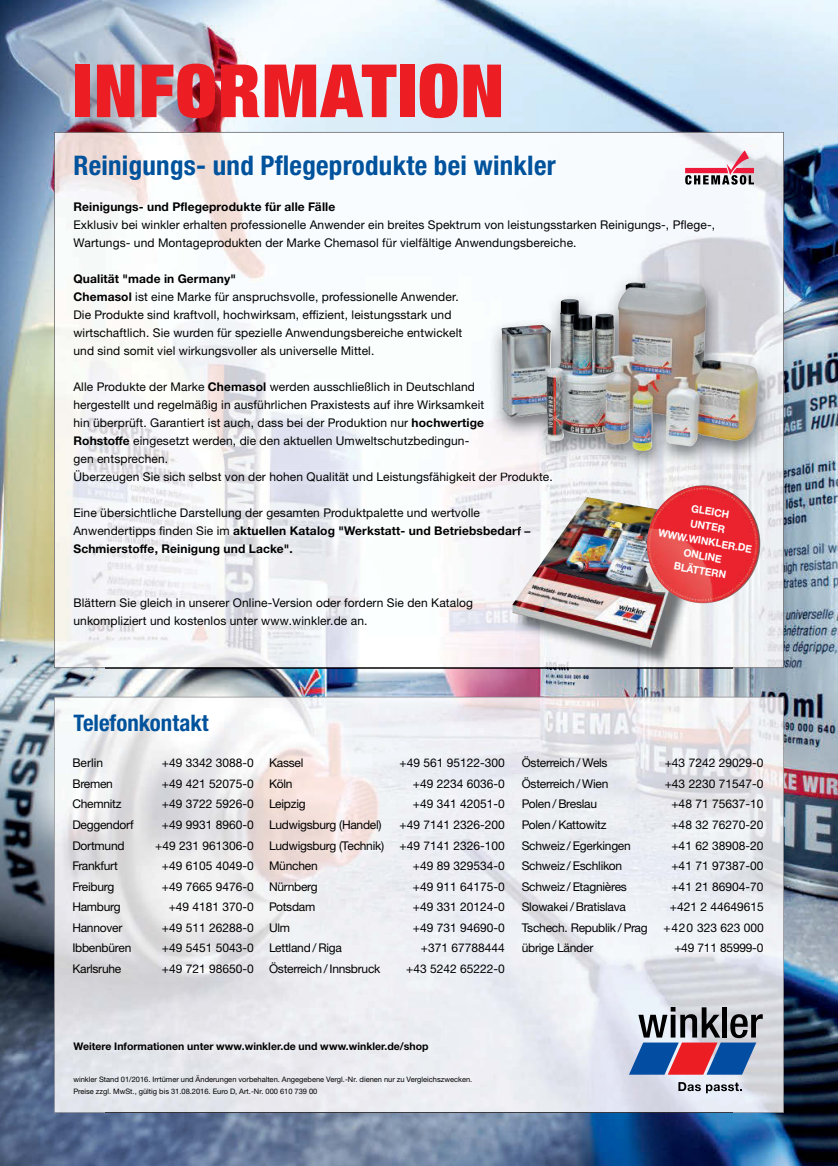
<style>
.page{position:relative;width:838px;height:1166px;background:#fff}
.page>*{position:absolute;margin:0;border:0;box-sizing:border-box;transform-origin:0 0}
.t1{font:900 condensed 73.5px "Helvetica Neue LTW1 G";letter-spacing:.02em;color:#ed1d24}
.t2{font:700 condensed 27px "Helvetica Neue LTW1 G";letter-spacing:.01em;color:#00529c}
.t3{font:700 condensed 22.8px "Helvetica Neue LTW1 G";color:#00529c}
.t4{font:12px/18px "Helvetica Neue LTW1 G";letter-spacing:.01em;color:#000}
.t5{font:12px "Helvetica Neue LTW1 G";letter-spacing:-.02em;color:#000}
.t6{font:700 12px "Helvetica Neue LTW1 G";letter-spacing:.01em;color:#000}
.t7{font:700 10.5px "Helvetica Neue LTW1 G";color:#000}
.t8{font:700 10.5px/15px "Helvetica Neue LTW1 G";color:#fff;text-align:center}
.t9{font:7.5px/12px "Helvetica Neue LTW1 G";color:#000}
.s1{font-weight:700}
</style>
<div class="page">
<img style="left:0;top:0;width:838px;height:1165px">
<img style="left:106px;top:748px;width:625px;height:363px">
<img style="left:54px;top:748px;width:52px;height:364px">
<img style="left:106px;top:1111px;width:626px;height:2px">
<img style="left:54px;top:696px;width:729px;height:52px">
<img style="left:731px;top:748px;width:52px;height:364px">
<svg style="left:629px;top:1006px;width:133px;height:68px;background:#837d96"></svg>
<svg style="left:678px;top:1081px;width:64px;height:11px"></svg>
<img style="left:106px;top:186px;width:417px;height:481px">
<img style="left:523px;top:186px;width:208px;height:88px">
<img style="left:523px;top:473px;width:208px;height:24px">
<img style="left:679px;top:606px;width:52px;height:61px">
<img style="left:523px;top:666px;width:156px;height:1px">
<img style="left:106px;top:470px;width:447px;height:13px">
<img style="left:234px;top:526px;width:278px;height:11px">
<img style="left:732px;top:185px;width:52px;height:483px">
<img style="left:106px;top:667px;width:626px;height:1px">
<img style="left:54px;top:132px;width:729px;height:54px">
<img style="left:54px;top:185px;width:52px;height:482px">
<img style="left:731px;top:185px;width:52px;height:482px">
<img style="left:490px;top:274px;width:284px;height:199px">
<img style="left:490px;top:470px;width:63px;height:3px">
<img style="left:501px;top:280px;width:257px;height:171px">
<img style="left:514px;top:606px;width:195px;height:60px">
<img style="left:512px;top:497px;width:178px;height:151px">
<img style="left:643px;top:485px;width:120px;height:121px">
<svg style="left:685px;top:150px;width:69px;height:34px"></svg>
<h1 class="t1" style="left:73px;top:42px;width:432px">INFORMATION</h1>
<h2 class="t2" style="left:73px;top:149px;width:484px">Reinigungs- und Pflegeprodukte bei winkler</h2>
<p class="t6" style="left:73px;top:199px;width:263px">Reinigungs- und Pflegeprodukte für alle Fälle</p>
<p class="t4" style="left:73px;top:216px;width:643px">Exklusiv bei winkler erhalten professionelle Anwender ein breites Spektrum von leistungsstarken Reinigungs-, Pflege-,<br>Wartungs- und Montageprodukten der Marke Chemasol für vielfältige Anwendungsbereiche.</p>
<p class="t4" style="left:73px;top:270px;width:390px"><span class="s1">Qualität "made in Germany"<br>Chemasol</span> ist eine Marke für anspruchsvolle, professionelle Anwender.<br>Die Produkte sind kraftvoll, hochwirksam, effizient, leistungsstark und wirtschaftlich. Sie wurden für spezielle Anwendungsbereiche entwickelt und sind somit viel wirkungsvoller als universelle Mittel.</p>
<p class="t4" style="left:73px;top:378px;width:481px">Alle Produkte der Marke <span class="s1">Chemasol</span> werden ausschließlich in Deutschland<br>hergestellt und regelmäßig in ausführlichen Praxistests auf ihre Wirksamkeit<br>hin überprüft. Garantiert ist auch, dass bei der Produktion nur <span class="s1">hochwertige<br>Rohstoffe</span> eingesetzt werden, die den aktuellen Umweltschutzbedingun-<br>gen entsprechen.<br>Überzeugen Sie sich selbst von der hohen Qualität und Leistungsfähigkeit der Produkte.</p>
<p class="t4" style="left:73px;top:504px;width:458px">Eine übersichtliche Darstellung der gesamten Produktpalette und wertvolle<br>Anwendertipps finden Sie im <span class="s1">aktuellen Katalog "Werkstatt- und Betriebsbedarf –<br>Schmierstoffe, Reinigung und Lacke".</span></p>
<p class="t8" style="left:665px;top:495px;width:97px;rotate:10deg">GLEICH<br>UNTER<br>WWW.WINKLER.DE<br>ONLINE<br>BLÄTTERN</p>
<p class="t4" style="left:73px;top:594px;width:401px">Blättern Sie gleich in unserer Online-Version oder fordern Sie den Katalog unkompliziert und kostenlos unter www.winkler.de an.</p>
<h3 class="t3" style="left:73px;top:709px;width:137px">Telefonkontakt</h3>
<p class="t4" style="left:72px;top:753px;width:32px">Berlin</p>
<p class="t4" style="left:162px;top:753px;width:93px">+49 3342 3088-0</p>
<p class="t4" style="left:72px;top:774px;width:42px">Bremen</p>
<p class="t4" style="left:162px;top:774px;width:93px">+49 421 52075-0</p>
<p class="t5" style="left:72px;top:796px;width:51px">Chemnitz</p>
<p class="t4" style="left:162px;top:794px;width:93px">+49 3722 5926-0</p>
<p class="t5" style="left:72px;top:817px;width:63px">Deggendorf</p>
<p class="t4" style="left:162px;top:815px;width:93px">+49 9931 8960-0</p>
<p class="t5" style="left:72px;top:837px;width:54px">Dortmund</p>
<p class="t4" style="left:155px;top:835px;width:100px">+49 231 961306-0</p>
<p class="t5" style="left:72px;top:858px;width:47px">Frankfurt</p>
<p class="t4" style="left:162px;top:856px;width:93px">+49 6105 4049-0</p>
<p class="t5" style="left:72px;top:878px;width:43px">Freiburg</p>
<p class="t4" style="left:162px;top:877px;width:93px">+49 7665 9476-0</p>
<p class="t5" style="left:72px;top:899px;width:50px">Hamburg</p>
<p class="t4" style="left:169px;top:897px;width:87px">+49 4181 370-0</p>
<p class="t5" style="left:72px;top:919px;width:52px">Hannover</p>
<p class="t4" style="left:162px;top:918px;width:93px">+49 511 26288-0</p>
<p class="t5" style="left:72px;top:940px;width:60px">Ibbenbüren</p>
<p class="t4" style="left:162px;top:938px;width:93px">+49 5451 5043-0</p>
<p class="t5" style="left:72px;top:961px;width:50px">Karlsruhe</p>
<p class="t4" style="left:162px;top:959px;width:93px">+49 721 98650-0</p>
<p class="t4" style="left:269px;top:753px;width:36px">Kassel</p>
<p class="t4" style="left:399px;top:753px;width:107px">+49 561 95122-300</p>
<p class="t4" style="left:269px;top:774px;width:25px">Köln</p>
<p class="t4" style="left:413px;top:774px;width:93px">+49 2234 6036-0</p>
<p class="t5" style="left:269px;top:796px;width:38px">Leipzig</p>
<p class="t4" style="left:413px;top:794px;width:93px">+49 341 42051-0</p>
<p class="t5" style="left:269px;top:817px;width:114px">Ludwigsburg (Handel)</p>
<p class="t4" style="left:399px;top:815px;width:107px">+49 7141 2326-200</p>
<p class="t5" style="left:269px;top:837px;width:117px">Ludwigsburg (Technik)</p>
<p class="t4" style="left:399px;top:835px;width:107px">+49 7141 2326-100</p>
<p class="t5" style="left:269px;top:858px;width:50px">München</p>
<p class="t4" style="left:413px;top:856px;width:93px">+49 89 329534-0</p>
<p class="t5" style="left:269px;top:878px;width:50px">Nürnberg</p>
<p class="t4" style="left:413px;top:877px;width:93px">+49 911 64175-0</p>
<p class="t5" style="left:269px;top:899px;width:48px">Potsdam</p>
<p class="t4" style="left:413px;top:897px;width:93px">+49 331 20124-0</p>
<p class="t4" style="left:269px;top:918px;width:23px">Ulm</p>
<p class="t4" style="left:413px;top:918px;width:93px">+49 731 94690-0</p>
<p class="t5" style="left:269px;top:940px;width:74px">Lettland / Riga</p>
<p class="t4" style="left:421px;top:938px;width:85px">+371 67788444</p>
<p class="t5" style="left:269px;top:961px;width:113px">Österreich / Innsbruck</p>
<p class="t4" style="left:406px;top:959px;width:100px">+43 5242 65222-0</p>
<p class="t5" style="left:522px;top:755px;width:87px">Österreich / Wels</p>
<p class="t4" style="left:664px;top:753px;width:100px">+43 7242 29029-0</p>
<p class="t5" style="left:522px;top:775px;width:88px">Österreich / Wien</p>
<p class="t4" style="left:664px;top:774px;width:100px">+43 2230 71547-0</p>
<p class="t5" style="left:522px;top:796px;width:77px">Polen / Breslau</p>
<p class="t4" style="left:671px;top:794px;width:93px">+48 71 75637-10</p>
<p class="t5" style="left:522px;top:817px;width:86px">Polen / Kattowitz</p>
<p class="t4" style="left:671px;top:815px;width:93px">+48 32 76270-20</p>
<p class="t5" style="left:522px;top:837px;width:111px">Schweiz / Egerkingen</p>
<p class="t4" style="left:671px;top:835px;width:93px">+41 62 38908-20</p>
<p class="t5" style="left:522px;top:858px;width:102px">Schweiz / Eschlikon</p>
<p class="t4" style="left:671px;top:856px;width:93px">+41 71 97387-00</p>
<p class="t5" style="left:522px;top:878px;width:107px">Schweiz / Etagnières</p>
<p class="t4" style="left:671px;top:877px;width:93px">+41 21 86904-70</p>
<p class="t5" style="left:522px;top:899px;width:106px">Slowakei / Bratislava</p>
<p class="t4" style="left:670px;top:897px;width:95px">+421 2 44649615</p>
<p class="t5" style="left:522px;top:919px;width:127px">Tschech. Republik / Prag</p>
<p class="t4" style="left:663px;top:918px;width:102px">+420 323 623 000</p>
<p class="t5" style="left:522px;top:940px;width:73px">übrige Länder</p>
<p class="t5" style="left:674px;top:940px;width:91px">+49 711 85999-0</p>
<p class="t7" style="left:73px;top:1039px;width:356px">Weitere Informationen unter www.winkler.de und www.winkler.de/shop</p>
<p class="t9" style="left:73px;top:1072px;width:400px">winkler Stand 01/2016. Irrtümer und Änderungen vorbehalten. Angegebene Vergl.-Nr. dienen nur zu Vergleichszwecken.<br>Preise zzgl. MwSt., gültig bis 31.08.2016. Euro D, Art.-Nr. 000 610 739 00</p>
</div>
